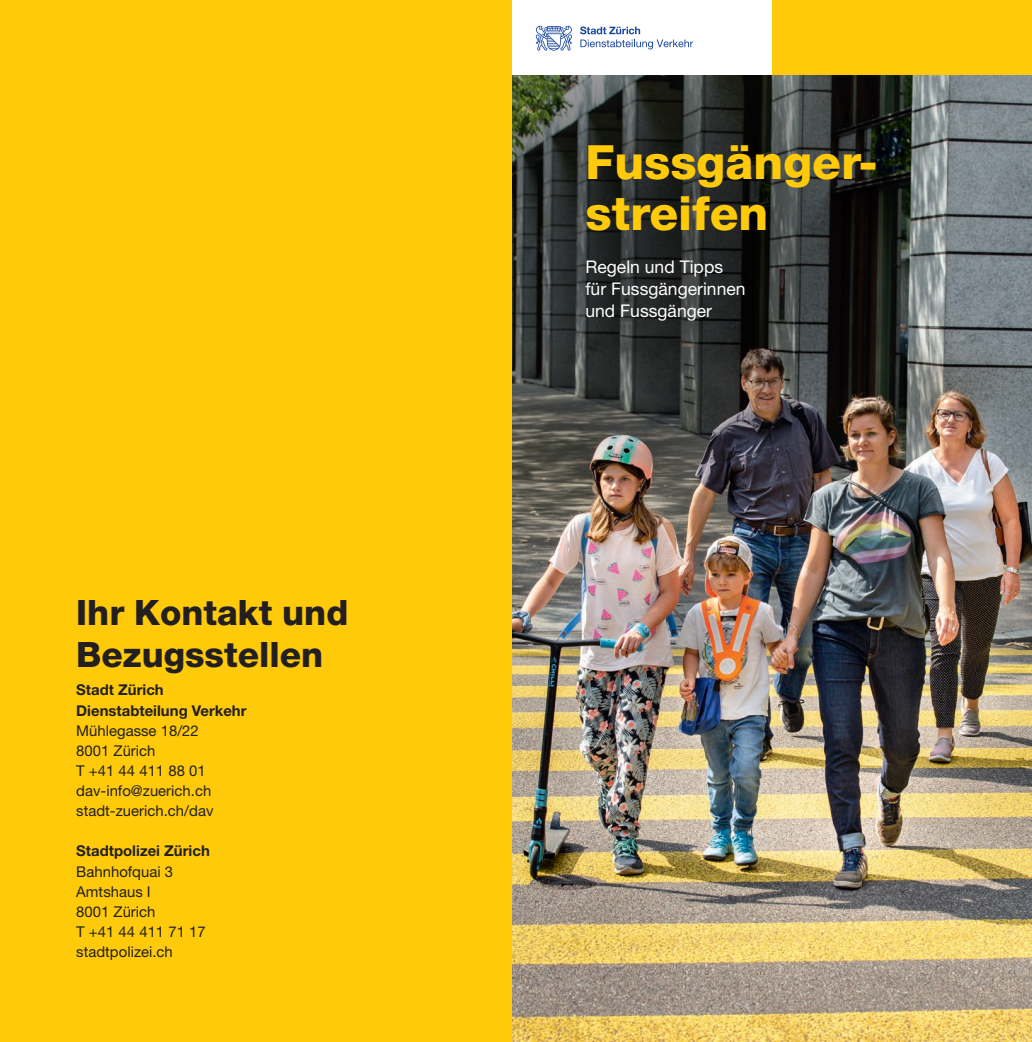
<style>
.page{position:relative;width:1032px;height:1042px;background:#fff}
.page>*{position:absolute;margin:0;border:0;box-sizing:border-box;transform-origin:0 0}
.t1{font:800 47.25px/50.8px "Helvetica Neue LT Std";color:#feca0a}
.t2{font:800 35px/42px "Helvetica Neue LT Std";color:#231f20}
.t3{font:17.5px/21.9px "Helvetica Neue LT Std";color:#fff}
.t4{font:14.88px/20.1px "Helvetica Neue LT Std";color:#231f20}
.t5{font:700 14.88px/20.1px "Helvetica Neue LT Std";color:#231f20}
</style>
<div class="page">
<img style="left:511px;top:74px;width:521px;height:968px">
<svg style="left:511px;top:74px;width:405px;height:400px;background:#373732"></svg>
<div style="left:771px;top:0;width:261px;height:74px;background:#feca0a"></div>
<svg style="left:580px;top:26px;width:60px;height:8px"></svg>
<svg style="left:536px;top:26px;width:36px;height:25px"></svg>
<svg style="left:580px;top:40px;width:113px;height:9px"></svg>
<div style="left:0;top:0;width:511px;height:1042px;background:#feca0a"></div>
<h2 class="t2" style="left:76px;top:592px;width:274px">Ihr Kontakt und<br>Bezugsstellen</h2>
<p class="t5" style="left:76px;top:680px;width:172px">Stadt Zürich<br>Dienstabteilung Verkehr</p>
<p class="t4" style="left:76px;top:720px;width:139px">Mühlegasse 18/22<br>8001 Zürich<br>T +41 44 411 88 01 dav-info@zuerich.ch stadt-zuerich.ch/dav</p>
<p class="t5" style="left:76px;top:841px;width:135px">Stadtpolizei Zürich</p>
<p class="t4" style="left:76px;top:861px;width:131px">Bahnhofquai 3<br>Amtshaus I<br>8001 Zürich<br>T +41 44 411 71 17 stadtpolizei.ch</p>
<h1 class="t1" style="left:585px;top:137px;width:294px">Fussgänger&shy;streifen</h1>
<p class="t3" style="left:585px;top:256px;width:162px">Regeln und Tipps für Fussgängerinnen und Fussgänger</p>
</div>
